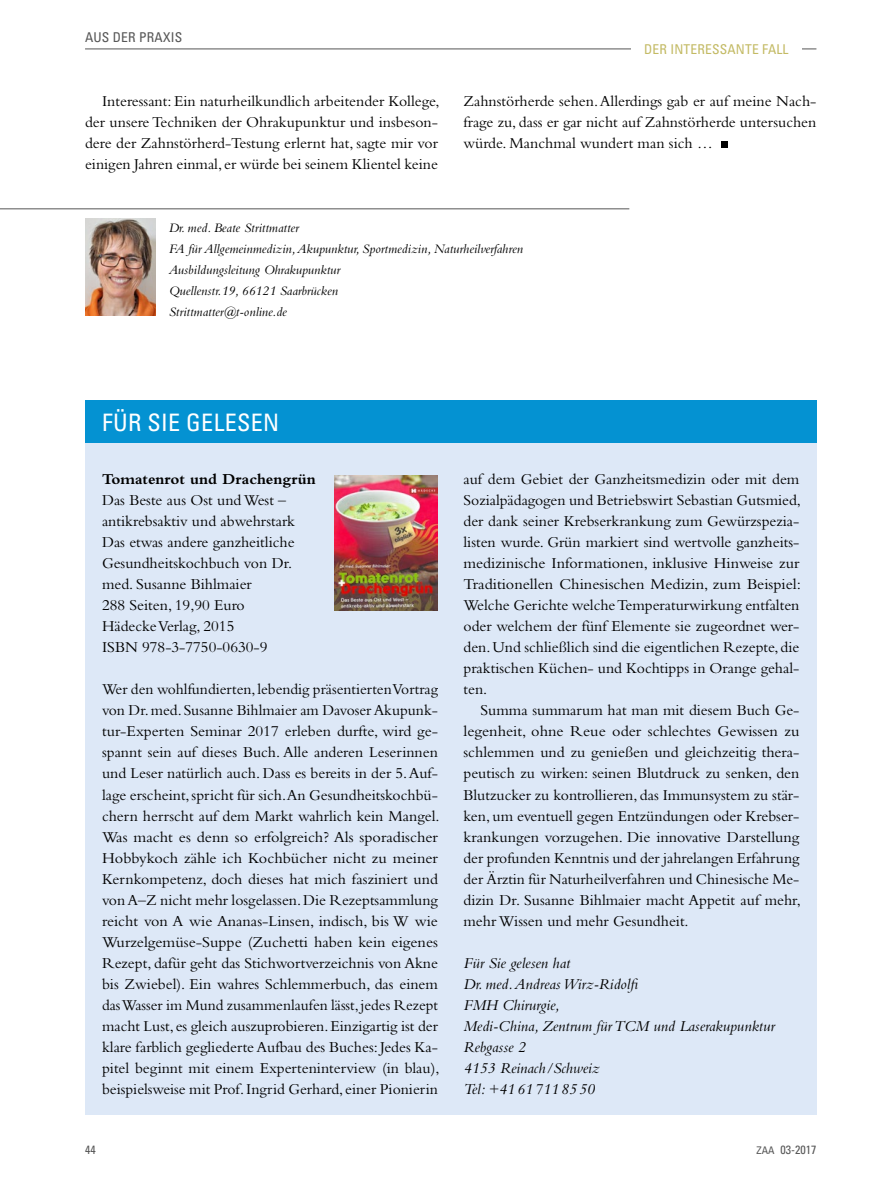
<style>
.page{position:relative;width:893px;height:1187px;background:#fff}
.page>*{position:absolute;margin:0;border:0;box-sizing:border-box;transform-origin:0 0}
.t1{font:condensed 24px "Univers LT";letter-spacing:.015em;color:#fff}
.t2{font:15.75px/21px "Bembo";color:#000;text-align:justify}
.t3{font:italic 15.75px/21px "Bembo";color:#000}
.t4{font:700 15.75px "Bembo";color:#000}
.t5{font:italic 13.5px/21px "Bembo";color:#000}
.t6{font:condensed 13.5px "Univers LT";letter-spacing:.015em;color:#c3ba64}
.t7{font:condensed 13.5px "Univers LT";letter-spacing:.015em;color:#565656}
.t8{font:condensed 12px "Univers LT";color:#565656}
.s1{font-size:10.5px}
</style>
<div class="page">
<hr style="left:85px;top:49px;width:731px;height:1px;background:#565656">
<div style="left:631px;top:43px;width:170px;height:11px;background:#fff"></div>
<svg style="left:722px;top:142px;width:6px;height:6px"></svg>
<div style="left:85px;top:400px;width:731px;height:714px;background:#dde8f7"></div>
<div style="left:85px;top:400px;width:731px;height:43px;background:#0492d2"></div>
<img style="left:335px;top:475px;width:103px;height:135px">
<hr style="left:0;top:208px;width:629px;height:1px;background:#565656">
<img style="left:85px;top:219px;width:71px;height:96px">
<p class="t7" style="left:85px;top:28px;width:99px">AUS DER PRAXIS</p>
<p class="t6" style="left:644px;top:40px;width:146px">DER INTERESSANTE FALL</p>
<p class="t2" style="left:85px;top:90px;width:356px;text-indent:17px">Interessant: Ein naturheilkundlich arbeitender Kollege, der unsere Techniken der Ohrakupunktur und insbeson&shy;dere der Zahnstörherd-Testung erlernt hat, sagte mir vor einigen Jahren einmal, er würde bei seinem Klientel keine</p>
<p class="t2" style="left:463px;top:90px;width:354px">Zahnstörherde sehen. Allerdings gab er auf meine Nach&shy;frage zu, dass er gar nicht auf Zahnstörherde untersuchen würde. Manchmal wundert man sich …</p>
<p class="t5" style="left:169px;top:217px;width:356px">Dr. med. Beate Strittmatter<br>FA für Allgemeinmedizin, Akupunktur, Sportmedizin, Naturheilverfahren Ausbildungsleitung Ohrakupunktur<br>Quellenstr.19, 66121 Saarbrücken<br>Strittmatter@t-online.de</p>
<h1 class="t1" style="left:102px;top:407px;width:179px">FÜR SIE GELESEN</h1>
<p class="t4" style="left:102px;top:470px;width:215px">Tomatenrot und Drachengrün</p>
<p class="t2" style="left:102px;top:489px;width:195px;text-align:left">Das Beste aus Ost und West – antikrebsaktiv und abwehrstark<br>Das etwas andere ganzheitliche<br>Gesundheitskochbuch von Dr. med. Susanne Bihlmaier<br>288 Seiten, 19,90 Euro<br>Hädecke Verlag, 2015<br>ISBN 978-3-7750-0630-9</p>
<p class="t2" style="left:102px;top:678px;width:339px">Wer den wohlfundierten, lebendig präsentierten Vortrag von Dr. med. Susanne Bihlmaier am Davoser Akupunk&shy;tur-Experten Seminar 2017 erleben durfte, wird ge&shy;spannt sein auf dieses Buch. Alle anderen Leserinnen und Leser natürlich auch. Dass es bereits in der 5. Auf&shy;lage erscheint, spricht für sich.An Gesundheitskochbü&shy;chern herrscht auf dem Markt wahrlich kein Mangel.<br>Was macht es denn so erfolgreich? Als sporadischer Hobbykoch zähle ich Kochbücher nicht zu meiner Kernkompetenz, doch dieses hat mich fasziniert und von A–Z nicht mehr losgelassen. Die Rezeptsammlung reicht von A wie Ananas-Linsen, indisch, bis W wie Wurzelgemüse-Suppe (Zuchetti haben kein eigenes Rezept, dafür geht das Stichwortverzeichnis von Akne bis Zwiebel). Ein wahres Schlemmerbuch, das einem das Wasser im Mund zusammenlaufen lässt, jedes Rezept macht Lust, es gleich auszuprobieren. Einzigartig ist der klare farblich gegliederte Aufbau des Buches: Jedes Ka&shy;pitel beginnt mit einem Experteninterview (in blau), beispielsweise mit Prof. Ingrid Gerhard, einer Pionierin</p>
<p class="t2" style="left:463px;top:468px;width:339px">auf dem Gebiet der Ganzheitsmedizin oder mit dem Sozialpädagogen und Betriebswirt Sebastian Gutsmied, der dank seiner Krebserkrankung zum Gewürzspezia&shy;listen wurde. Grün markiert sind wertvolle ganzheits&shy;medizinische Informationen, inklusive Hinweise zur Traditionellen Chinesischen Medizin, zum Beispiel:<br>Welche Gerichte welche Temperaturwirkung entfalten oder welchem der fünf Elemente sie zugeordnet wer&shy;den. Und schließlich sind die eigentlichen Rezepte, die praktischen Küchen- und Kochtipps in Orange gehal&shy;ten.</p>
<p class="t2" style="left:463px;top:699px;width:339px;text-indent:17px">Summa summarum hat man mit diesem Buch Ge&shy;legenheit, ohne Reue oder schlechtes Gewissen zu schlemmen und zu genießen und gleichzeitig thera&shy;peutisch zu wirken: seinen Blutdruck zu senken, den Blutzucker zu kontrollieren, das Immunsystem zu stär&shy;ken, um eventuell gegen Entzündungen oder Krebser&shy;krankungen vorzugehen. Die innovative Darstellung der profunden Kenntnis und der jahrelangen Erfahrung der Ärztin für Naturheilverfahren und Chinesische Me&shy;dizin Dr. Susanne Bihlmaier macht Appetit auf mehr, mehr Wissen und mehr Gesundheit.</p>
<p class="t3" style="left:463px;top:951px;width:313px">Für Sie gelesen hat<br>Dr. med. Andreas Wirz-Ridolfi<br>FMH Chirurgie,<br>Medi-China, Zentrum für TCM und Laserakupunktur<br>Rebgasse 2<br>4153 Reinach/Schweiz<br>Tel: +41617118550</p>
<p class="t8" style="left:85px;top:1141px;width:12px">44</p>
<p class="t8" style="left:756px;top:1141px;width:62px"><span class="s1">ZAA</span> 03-2017</p>
</div>
